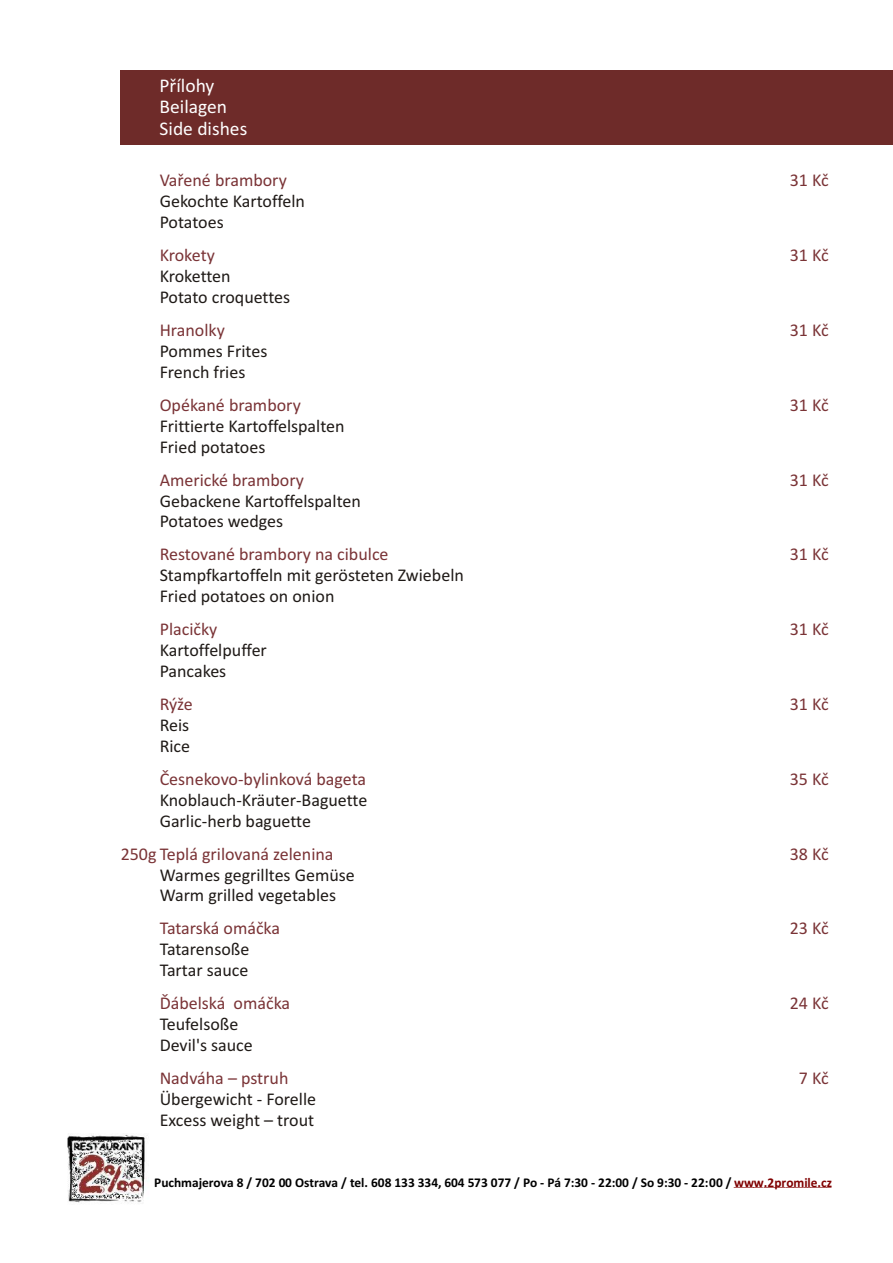
<style>
.page{position:relative;width:893px;height:1263px;background:#fff}
.page>*{position:absolute;margin:0;border:0;box-sizing:border-box;transform-origin:0 0}
.t1{font:19.5px/21.5px "Calibri";color:#fff}
.t2{font:18px/20.9px "Calibri";color:#1f1a17}
.t3{font:18px "Calibri";color:#7a3336}
.t4{font:700 13.35px "Calibri";color:#000}
.s1{color:#800000}
</style>
<div class="page">
<img style="left:67px;top:1134px;width:82px;height:69px">
<svg style="left:734px;top:1187px;width:97px;height:1px"></svg>
<div style="left:121px;top:70px;width:772px;height:74px;background:#6e2b29"></div>
<p class="t1" style="left:160px;top:76px;width:89px">Přílohy<br>Beilagen<br>Side dishes</p>
<p class="t3" style="left:160px;top:173px;width:129px">Vařené brambory</p>
<p class="t3" style="left:790px;top:173px;width:40px">31 Kč</p>
<p class="t2" style="left:160px;top:192px;width:147px">Gekochte Kartoffeln<br>Potatoes</p>
<p class="t3" style="left:160px;top:248px;width:57px">Krokety</p>
<p class="t3" style="left:790px;top:248px;width:40px">31 Kč</p>
<p class="t2" style="left:160px;top:267px;width:132px">Kroketten<br>Potato croquettes</p>
<p class="t2" style="left:160px;top:342px;width:109px">Pommes Frites<br>French fries</p>
<p class="t3" style="left:160px;top:323px;width:67px">Hranolky</p>
<p class="t3" style="left:790px;top:323px;width:40px">31 Kč</p>
<p class="t3" style="left:160px;top:397px;width:143px">Opékané brambory</p>
<p class="t3" style="left:790px;top:397px;width:40px">31 Kč</p>
<p class="t2" style="left:160px;top:417px;width:186px">Frittierte Kartoffelspalten<br>Fried potatoes</p>
<p class="t2" style="left:160px;top:492px;width:203px">Gebackene Kartoffelspalten<br>Potatoes wedges</p>
<p class="t2" style="left:160px;top:566px;width:306px">Stampfkartoffeln mit gerösteten Zwiebeln<br>Fried potatoes on onion</p>
<p class="t2" style="left:160px;top:641px;width:109px">Kartoffelpuffer<br>Pancakes</p>
<p class="t3" style="left:160px;top:472px;width:146px">Americké brambory</p>
<p class="t3" style="left:790px;top:472px;width:40px">31 Kč</p>
<p class="t3" style="left:160px;top:547px;width:230px">Restované brambory na cibulce</p>
<p class="t3" style="left:790px;top:547px;width:40px">31 Kč</p>
<p class="t3" style="left:160px;top:622px;width:59px">Placičky</p>
<p class="t3" style="left:790px;top:622px;width:40px">31 Kč</p>
<p class="t3" style="left:160px;top:696px;width:35px">Rýže</p>
<p class="t3" style="left:790px;top:696px;width:40px">31 Kč</p>
<p class="t2" style="left:160px;top:716px;width:32px">Reis<br>Rice</p>
<p class="t3" style="left:160px;top:771px;width:208px">Česnekovo-bylinková bageta</p>
<p class="t3" style="left:790px;top:771px;width:40px">35 Kč</p>
<p class="t2" style="left:160px;top:791px;width:209px">Knoblauch-Kräuter-Baguette<br>Garlic-herb baguette</p>
<p class="t2" style="left:160px;top:866px;width:197px">Warmes gegrilltes Gemüse<br>Warm grilled vegetables</p>
<p class="t2" style="left:160px;top:940px;width:91px">Tatarensoße<br>Tartar sauce</p>
<p class="t3" style="left:121px;top:846px;width:214px">250g Teplá grilovaná zelenina</p>
<p class="t3" style="left:790px;top:846px;width:40px">38 Kč</p>
<p class="t3" style="left:160px;top:921px;width:122px">Tatarská omáčka</p>
<p class="t3" style="left:790px;top:921px;width:40px">23 Kč</p>
<p class="t3" style="left:160px;top:996px;width:132px">Ďábelská omáčka</p>
<p class="t3" style="left:790px;top:996px;width:40px">24 Kč</p>
<p class="t2" style="left:160px;top:1015px;width:95px">Teufelsoße<br>Devil's sauce</p>
<p class="t2" style="left:160px;top:1090px;width:158px">Übergewicht - Forelle<br>Excess weight – trout</p>
<p class="t3" style="left:160px;top:1070px;width:130px">Nadváha – pstruh</p>
<p class="t3" style="left:799px;top:1070px;width:31px">7 Kč</p>
<p class="t4" style="left:154px;top:1177px;width:679px">Puchmajerova 8 / 702 00 Ostrava / tel. 608 133 334, 604 573 077 / Po - Pá 7:30 - 22:00 / So 9:30 - 22:00 / <span class="s1">www.2promile.cz</span></p>
</div>
